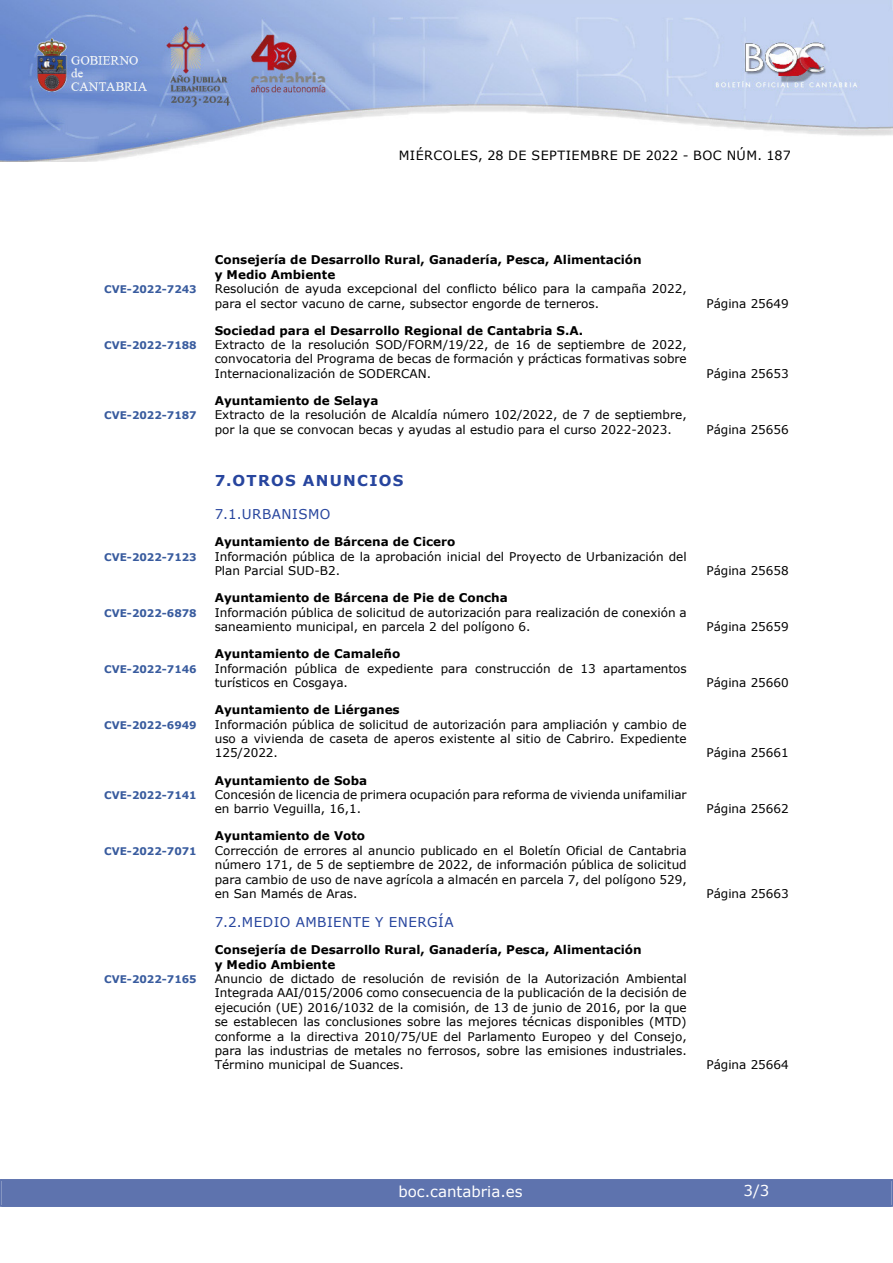
<style>
.page{position:relative;width:893px;height:1263px;background:#fff}
.page>*{position:absolute;margin:0;border:0;box-sizing:border-box;transform-origin:0 0}
.t1{font:15px "Verdana";color:#fff}
.indice_1{font:700 15px "Verdana";letter-spacing:.085em;color:#27459e}
.indice_2{font:13.5px "Verdana";letter-spacing:.035em;color:#27459e}
.t2{font:12.75px "Verdana";letter-spacing:.035em;color:#000}
.indice_4{font:12px/14.4px "Verdana";color:#000}
.indice_3{font:700 12px/14.4px "Verdana";color:#000}
.indice_4-2{font:700 10.5px "Verdana";color:#385b9e}
</style>
<div class="page">
<img style="left:0;top:0;width:893px;height:161px">
<div style="left:2px;top:1180px;width:889px;height:27px;background:#5e73ae"></div>
<div style="left:0;top:1179px;width:893px;height:28px;border:2px solid #5e73ae"></div>
<p class="t2" style="left:399px;top:147px;width:394px">MIÉRCOLES, 28 DE SEPTIEMBRE DE 2022 - BOC NÚM. 187</p>
<h4 class="indice_3" style="left:215px;top:252px;width:428px">Consejería de Desarrollo Rural, Ganadería, Pesca, Alimentación y Medio Ambiente</h4>
<p class="indice_4-2" style="left:104px;top:282px;width:94px">CVE-2022-7243</p>
<p class="indice_4" style="left:215px;top:281px;width:473px">Resolución de ayuda excepcional del conflicto bélico para la campaña 2022, para el sector vacuno de carne, subsector engorde de terneros.</p>
<h4 class="indice_3" style="left:215px;top:323px;width:370px">Sociedad para el Desarrollo Regional de Cantabria S.A.</h4>
<p class="indice_4-2" style="left:104px;top:338px;width:94px">CVE-2022-7188</p>
<p class="indice_4" style="left:215px;top:337px;width:473px;text-align:justify">Extracto de la resolución SOD/FORM/19/22, de 16 de septiembre de 2022, convocatoria del Programa de becas de formación y prácticas formativas sobre Internacionalización de SODERCAN.</p>
<h4 class="indice_3" style="left:215px;top:393px;width:165px">Ayuntamiento de Selaya</h4>
<p class="indice_4-2" style="left:104px;top:408px;width:94px">CVE-2022-7187</p>
<p class="indice_4" style="left:215px;top:408px;width:473px">Extracto de la resolución de Alcaldía número 102/2022, de 7 de septiembre, por la que se convocan becas y ayudas al estudio para el curso 2022-2023.</p>
<h2 class="indice_1" style="left:215px;top:470px;width:190px">7.OTROS ANUNCIOS</h2>
<h3 class="indice_2" style="left:215px;top:505px;width:117px">7.1.URBANISMO</h3>
<h4 class="indice_3" style="left:215px;top:534px;width:242px">Ayuntamiento de Bárcena de Cicero</h4>
<p class="indice_4-2" style="left:104px;top:549px;width:94px">CVE-2022-7123</p>
<p class="indice_4" style="left:215px;top:549px;width:473px">Información pública de la aprobación inicial del Proyecto de Urbanización del<br>Plan Parcial SUD-B2.</p>
<h4 class="indice_3" style="left:215px;top:590px;width:295px">Ayuntamiento de Bárcena de Pie de Concha</h4>
<p class="indice_4-2" style="left:104px;top:605px;width:94px">CVE-2022-6878</p>
<p class="indice_4" style="left:215px;top:605px;width:473px">Información pública de solicitud de autorización para realización de conexión a saneamiento municipal, en parcela 2 del polígono 6.</p>
<h4 class="indice_3" style="left:215px;top:646px;width:187px">Ayuntamiento de Camaleño</h4>
<p class="indice_4-2" style="left:104px;top:661px;width:94px">CVE-2022-7146</p>
<p class="indice_4" style="left:215px;top:661px;width:473px">Información pública de expediente para construcción de 13 apartamentos turísticos en Cosgaya.</p>
<h4 class="indice_3" style="left:215px;top:702px;width:187px">Ayuntamiento de Liérganes</h4>
<p class="indice_4-2" style="left:104px;top:717px;width:94px">CVE-2022-6949</p>
<p class="indice_4" style="left:215px;top:717px;width:473px;text-align:justify">Información pública de solicitud de autorización para ampliación y cambio de uso a vivienda de caseta de aperos existente al sitio de Cabriro. Expediente 125/2022.</p>
<h4 class="indice_3" style="left:215px;top:773px;width:154px">Ayuntamiento de Soba</h4>
<p class="indice_4-2" style="left:104px;top:788px;width:94px">CVE-2022-7141</p>
<p class="indice_4" style="left:215px;top:787px;width:473px">Concesión de licencia de primera ocupación para reforma de vivienda unifamiliar en barrio Veguilla, 16,1.</p>
<h4 class="indice_3" style="left:215px;top:829px;width:152px">Ayuntamiento de Voto</h4>
<p class="indice_4-2" style="left:104px;top:844px;width:94px">CVE-2022-7071</p>
<p class="indice_4" style="left:215px;top:843px;width:473px;text-align:justify">Corrección de errores al anuncio publicado en el Boletín Oficial de Cantabria número 171, de 5 de septiembre de 2022, de información pública de solicitud para cambio de uso de nave agrícola a almacén en parcela 7, del polígono 529, en San Mamés de Aras.</p>
<h3 class="indice_2" style="left:215px;top:913px;width:240px">7.2.MEDIO AMBIENTE Y ENERGÍA</h3>
<h4 class="indice_3" style="left:215px;top:942px;width:428px">Consejería de Desarrollo Rural, Ganadería, Pesca, Alimentación y Medio Ambiente</h4>
<p class="indice_4-2" style="left:104px;top:972px;width:94px">CVE-2022-7165</p>
<p class="indice_4" style="left:215px;top:971px;width:473px;text-align:justify">Anuncio de dictado de resolución de revisión de la Autorización Ambiental Integrada AAI/015/2006 como consecuencia de la publicación de la decisión de ejecución (UE) 2016/1032 de la comisión, de 13 de junio de 2016, por la que se establecen las conclusiones sobre las mejores técnicas disponibles (MTD) conforme a la directiva 2010/75/UE del Parlamento Europeo y del Consejo, para las industrias de metales no ferrosos, sobre las emisiones industriales.<br>Término municipal de Suances.</p>
<p class="indice_4" style="left:706px;top:296px;width:84px">Página 25649</p>
<p class="indice_4" style="left:706px;top:366px;width:84px">Página 25653</p>
<p class="indice_4" style="left:706px;top:422px;width:84px">Página 25656</p>
<p class="indice_4" style="left:706px;top:563px;width:84px">Página 25658</p>
<p class="indice_4" style="left:706px;top:619px;width:84px">Página 25659</p>
<p class="indice_4" style="left:706px;top:675px;width:84px">Página 25660</p>
<p class="indice_4" style="left:706px;top:746px;width:84px">Página 25661</p>
<p class="indice_4" style="left:706px;top:802px;width:84px">Página 25662</p>
<p class="indice_4" style="left:706px;top:886px;width:84px">Página 25663</p>
<p class="indice_4" style="left:706px;top:1058px;width:84px">Página 25664</p>
<p class="t1" style="left:398px;top:1181px;width:126px">boc.cantabria.es</p>
<p class="t1" style="left:744px;top:1180px;width:27px">3/3</p>
</div>
